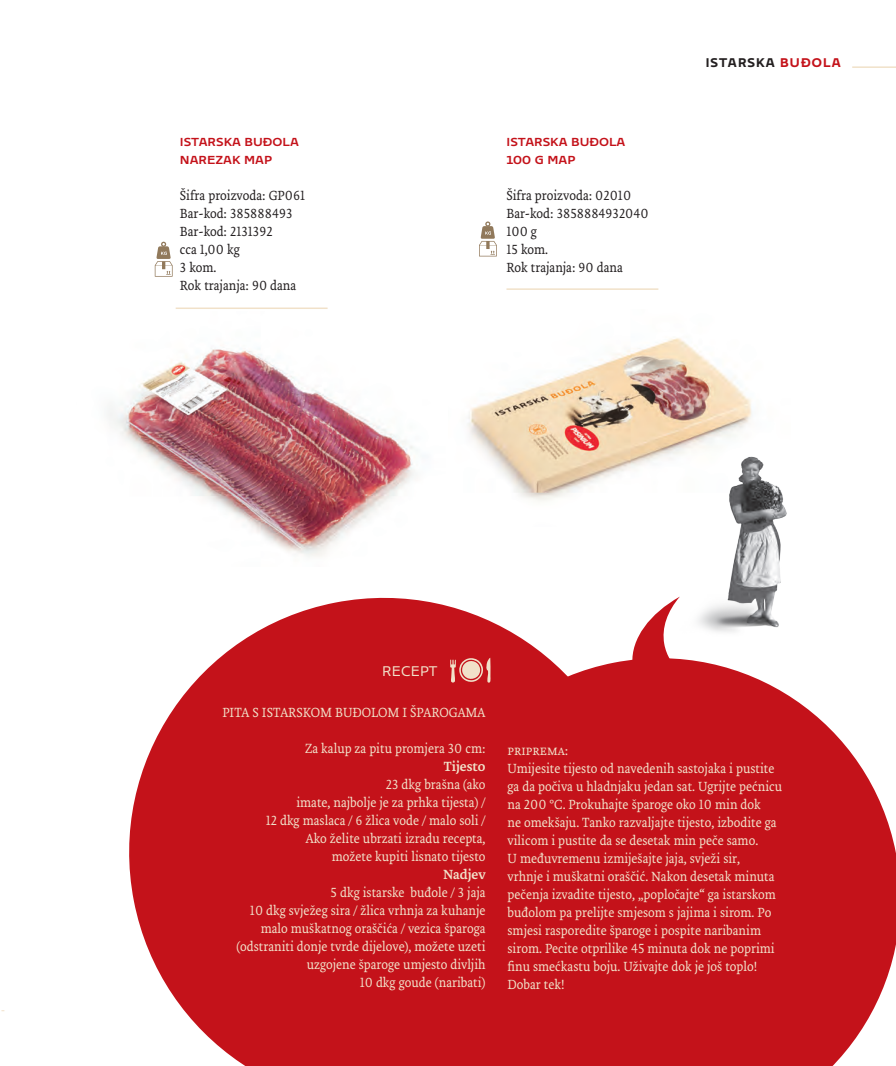
<style>
.page{position:relative;width:896px;height:1066px;background:#fff}
.page>*{position:absolute;margin:0;border:0;box-sizing:border-box;transform-origin:0 0}
.t1{font:15px/18px "Tempera Biblio Pro Book A";color:#f1e1c9;text-align:right}
.t2{font:15px/18px "Tempera Biblio Pro Book A";color:#231f20}
.t3{font:500 15px/18px "Delvard Pro";color:#c4121a}
.t4{font:700 15px "Tempera Biblio Pro";color:#f1e1c9}
.t5{font:15px "Delvard Pro";color:#f1e1c9}
.t6{font:600 13.5px "Delvard Pro";color:#231f20}
.t7{font:600 13.5px "Delvard Pro";color:#c4121a}
</style>
<div class="page">
<svg style="left:129px;top:597px;width:390px;height:468px;fill:#c4121a"></svg>
<svg style="left:398px;top:637px;width:497px;height:428px;background:#c9272e"></svg>
<img style="left:108px;top:348px;width:306px;height:209px">
<img style="left:468px;top:338px;width:284px;height:163px">
<hr style="left:176px;top:307px;width:151px;height:2px;background:#f1e1c9">
<hr style="left:506px;top:288px;width:152px;height:2px;background:#f1e1c9">
<svg style="left:155px;top:242px;width:18px;height:35px"></svg>
<svg style="left:479px;top:221px;width:18px;height:35px"></svg>
<svg style="left:450px;top:657px;width:41px;height:26px"></svg>
<hr style="left:852px;top:66px;width:43px;height:2px;background:#f1e1c9">
<svg style="left:620px;top:618px;width:107px;height:134px;background:#ca2b32"></svg>
<img style="left:652px;top:418px;width:205px;height:237px">
<p class="t3" style="left:180px;top:131px;width:120px">istarska buđola narezak map</p>
<p class="t2" style="left:180px;top:187px;width:127px">Šifra proizvoda: GP061<br>Bar-kod: 385888493<br>Bar-kod: 2131392<br>cca 1,00 kg<br>3 kom.<br>Rok trajanja: 90 dana</p>
<p class="t3" style="left:506px;top:131px;width:120px">istarska buđola<br>100 g map</p>
<p class="t2" style="left:506px;top:187px;width:144px">Šifra proizvoda: 02010<br>Bar-kod: 3858884932040<br>100 g<br>15 kom.<br>Rok trajanja: 90 dana</p>
<p class="t6" style="left:705px;top:52px;width:10px">ISTARSKA</p>
<p class="t7" style="left:780px;top:52px;width:3px">BUĐOLA</p>
<p class="t5" style="left:382px;top:660px;width:56px">RECEPT</p>
<p class="t1" style="left:222px;top:704px;width:8px">pita</p>
<p class="t1" style="left:252px;top:704px;width:18px">s istarsko</p>
<p class="t1" style="left:320px;top:704px;width:99px">m buđolom išparoga</p>
<p class="t1" style="left:465px;top:704px;width:19px">ma</p>
<p class="t1" style="left:305px;top:740px;width:182px">Za kalup za pitu promjera 30 cm:</p>
<p class="t4" style="left:444px;top:757px;width:43px">Tijesto</p>
<p class="t1" style="left:265px;top:776px;width:221px">23 dkg brašna (ako<br>imate, najbolje je za prhka tijesta) /<br>12 dkg maslaca / 6 žlica vode / malo soli /<br>Ako želite ubrzati izradu recepta, možete kupiti lisnato tijesto</p>
<p class="t4" style="left:443px;top:865px;width:44px">Nadjev</p>
<p class="t1" style="left:236px;top:884px;width:250px">5 dkg istarske buđole / 3 jaja<br>10 dkg svježeg sira / žlica vrhnja za kuhanje malo muškatnog oraščića / vezica šparoga (odstraniti donje tvrde dijelove), možete uzeti uzgojene šparoge umjesto divljih<br>10 dkg goude (naribati)</p>
<p class="t1" style="left:507px;top:742px;width:276px;text-align:left">priprema:<br>Umijesite tijesto od navedenih sastojaka i pustite ga da počiva u hladnjaku jedan sat. Ugrijte pećnicu na 200 °C. Prokuhajte šparoge oko 10 min dok<br>ne omekšaju. Tanko razvaljajte tijesto, izbodite ga vilicom i pustite da se desetak min peče samo.<br>U međuvremenu izmiješajte jaja, svježi sir,<br>vrhnje i muškatni oraščić. Nakon desetak minuta pečenja izvadite tijesto, „popločajte“ ga istarskom buđolom pa prelijte smjesom s jajima i sirom. Po smjesi rasporedite šparoge i pospite naribanim sirom. Pecite otprilike 45 minuta dok ne poprimi finu smećkastu boju. Uživajte dok je još toplo!<br>Dobar tek!</p>
</div>
